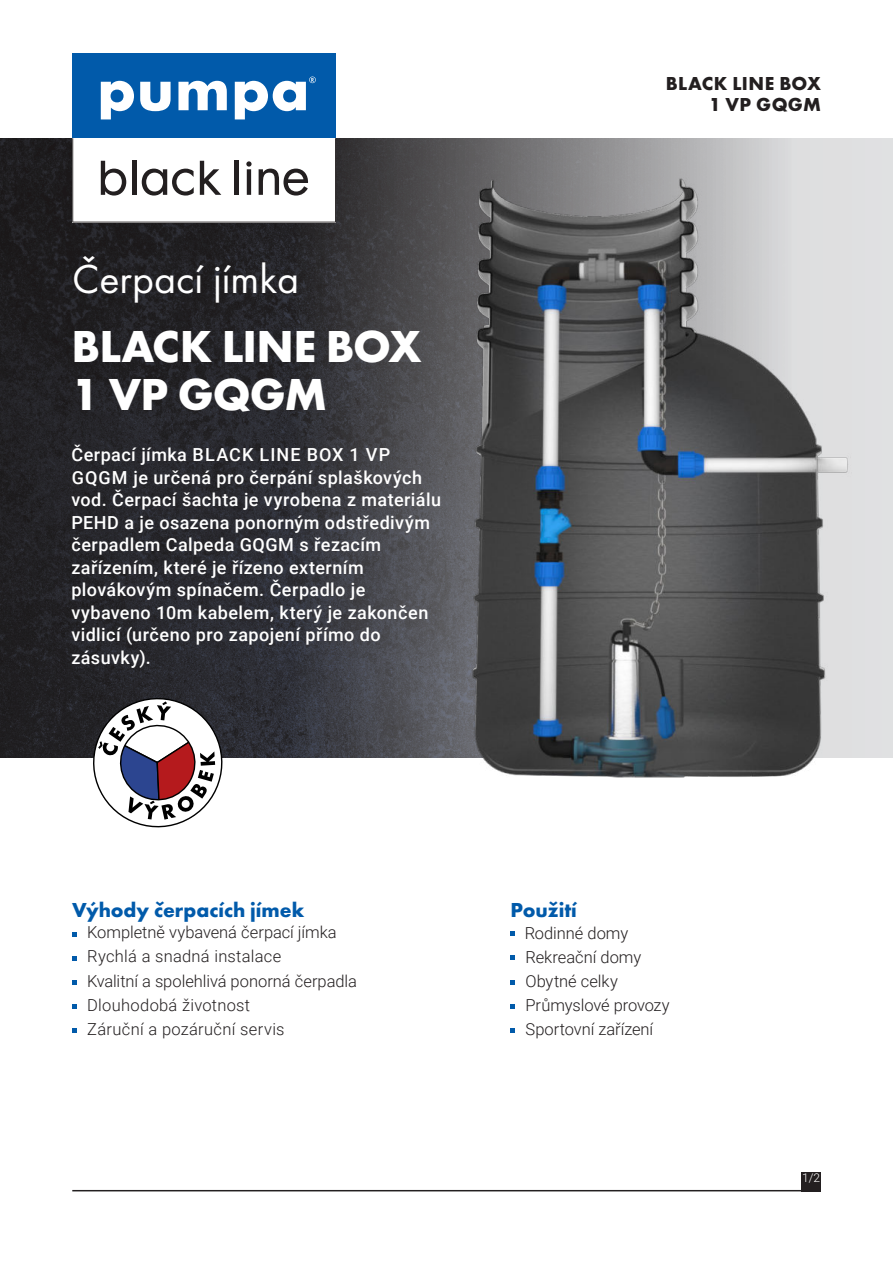
<style>
.page{position:relative;width:893px;height:1263px;background:#fff}
.page>*{position:absolute;margin:0;border:0;box-sizing:border-box;transform-origin:0 0}
.t1{font:700 46.5px/48px "Futura PT";letter-spacing:-.02em;color:#fff}
.t2{font:42px "Futura PT";color:#fff}
.t3{font:700 21px "Futura PT";color:#015aaa}
.t4{font:700 19.5px/21px "Futura PT";letter-spacing:.015em;color:#231f20;text-align:right}
.t5{font:500 18px/22.5px "Roboto";letter-spacing:.025em;color:#fff}
.t6{font:300 16.5px/24px "Roboto";color:#231f20}
.t7{font:300 12px "Roboto";color:#fff}
</style>
<div class="page">
<div style="left:0;top:139px;width:893px;height:618px;background:#e0e0e2"></div>
<img style="left:0;top:139px;width:778px;height:618px">
<img style="left:449px;top:171px;width:413px;height:607px">
<hr style="left:72px;top:1190px;width:749px;height:1px;background:#231f20">
<div style="left:801px;top:1172px;width:20px;height:19px;background:#231f20"></div>
<svg style="left:83px;top:688px;width:148px;height:140px"></svg>
<div style="left:72px;top:54px;width:264px;height:84px;background:#015aaa"></div>
<svg style="left:101px;top:81px;width:33px;height:38px"></svg>
<svg style="left:140px;top:82px;width:31px;height:29px"></svg>
<svg style="left:178px;top:81px;width:49px;height:29px"></svg>
<svg style="left:235px;top:77px;width:81px;height:42px"></svg>
<svg style="left:72px;top:138px;width:264px;height:85px;background:#e4e4e4"></svg>
<svg style="left:72px;top:932px;width:5px;height:4px"></svg>
<svg style="left:72px;top:956px;width:5px;height:4px"></svg>
<svg style="left:72px;top:980px;width:5px;height:4px"></svg>
<svg style="left:72px;top:1004px;width:5px;height:4px"></svg>
<svg style="left:72px;top:1028px;width:5px;height:4px"></svg>
<svg style="left:511px;top:932px;width:4px;height:4px"></svg>
<svg style="left:511px;top:956px;width:4px;height:4px"></svg>
<svg style="left:511px;top:980px;width:4px;height:4px"></svg>
<svg style="left:511px;top:1004px;width:4px;height:4px"></svg>
<svg style="left:511px;top:1028px;width:4px;height:4px"></svg>
<h2 class="t2" style="left:72px;top:256px;width:228px">Čerpací jímka</h2>
<h1 class="t1" style="left:71px;top:326px;width:352px">BLACK LINE BOX<br>1 VP GQGM</h1>
<p class="t5" style="left:71px;top:443px;width:371px">Čerpací jímka BLACK LINE BOX 1 VP GQGM je určená pro čerpání splaškových vod. Čerpací šachta je vyrobena z materiálu PEHD a je osazena ponorným odstředivým čerpadlem Calpeda GQGM s řezacím zařízením, které je řízeno externím plovákovým spínačem. Čerpadlo je vybaveno 10m kabelem, který je zakončen vidlicí (určeno pro zapojení přímo do zásuvky).</p>
<p class="t4" style="left:666px;top:74px;width:157px">BLACK LINE BOX<br>1 VP GQGM</p>
<p class="t3" style="left:72px;top:902px;width:234px">Výhody čerpacích jímek</p>
<p class="t6" style="left:87px;top:920px;width:271px">Kompletně vybavená čerpací jímka<br>Rychlá a snadná instalace<br>Kvalitní a spolehlivá ponorná čerpadla<br>Dlouhodobá životnost<br>Záruční a pozáruční servis</p>
<p class="t3" style="left:511px;top:902px;width:68px">Použití</p>
<p class="t6" style="left:525px;top:920px;width:147px">Rodinné domy<br>Rekreační domy<br>Obytné celky<br>Průmyslové provozy<br>Sportovní zařízení</p>
<p class="t7" style="left:802px;top:1173px;width:20px">1/2</p>
</div>
